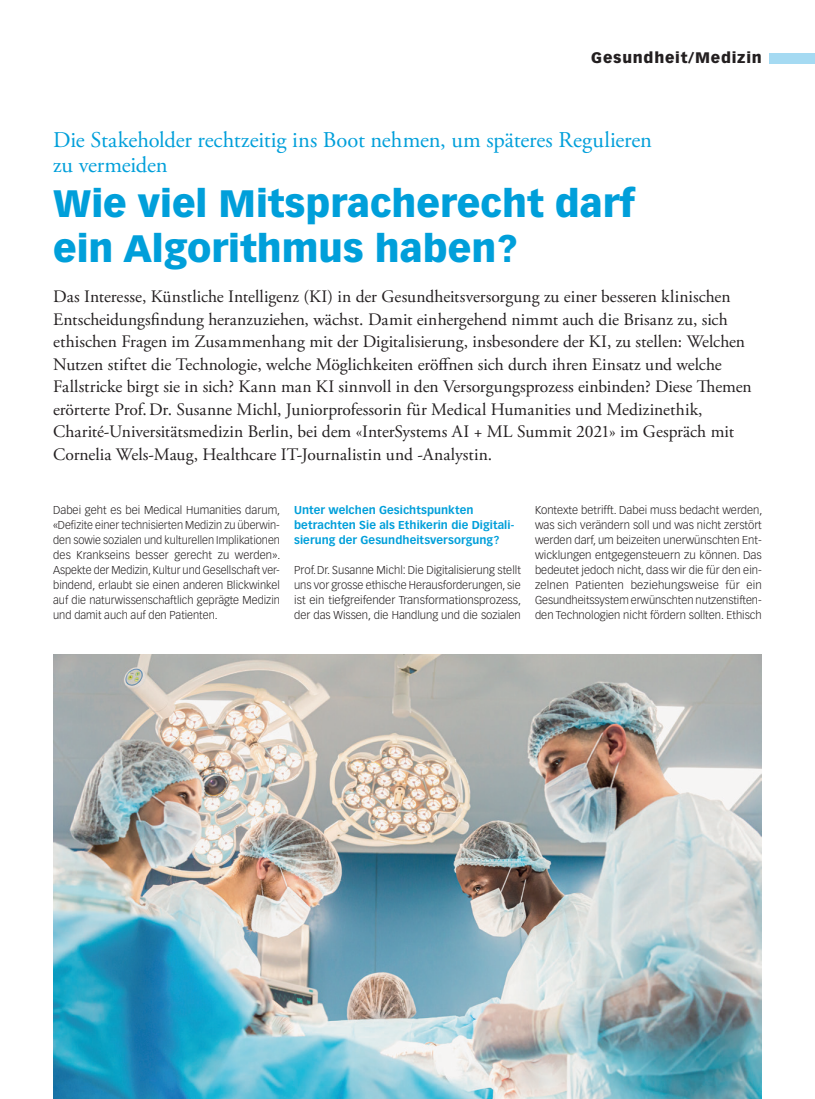
<style>
.page{position:relative;width:815px;height:1099px;background:#fff}
.page>*{position:absolute;margin:0;border:0;box-sizing:border-box;transform-origin:0 0}
.t1{font:900 37.5px/45px "Vectora LT Std";color:#009fda}
.t2{font:22.5px/25px "Adobe Garamond Pro";letter-spacing:-.01em;color:#009fda}
.t3{font:17.5px/22.5px "Adobe Garamond Pro";color:#231f20}
.t4{font:900 15px "Vectora LT Std";letter-spacing:.05em;color:#231f20}
.t5{font:300 11.25px/15px "Vectora LT Std";color:#231f20;text-align:justify}
.t6{font:700 11.25px/15px "Vectora LT Std";letter-spacing:.005em;color:#009fda}
</style>
<div class="page">
<div style="left:770px;top:53px;width:45px;height:10px;background:#a5daf2"></div>
<img style="left:53px;top:654px;width:709px;height:444px">
<h3 class="t4" style="left:591px;top:49px;width:172px">Gesundheit/Medizin</h3>
<h2 class="t2" style="left:53px;top:128px;width:600px">Die Stakeholder rechtzeitig ins Boot nehmen, um späteres Regulieren zu vermeiden</h2>
<h1 class="t1" style="left:53px;top:180px;width:583px">Wie viel Mitspracherecht darf ein Algorithmus haben?</h1>
<p class="t3" style="left:53px;top:286px;width:700px">Das Interesse, Künstliche Intelligenz (KI) in der Gesundheitsversorgung zu einer besseren klinischen Entscheidungsfindung heranzuziehen, wächst. Damit einhergehend nimmt auch die Brisanz zu, sich ethischen Fragen im Zusammenhang mit der Digitalisierung, insbesondere der KI, zu stellen: Welchen Nutzen stiftet die Technologie, welche Möglichkeiten eröffnen sich durch ihren Einsatz und welche Fallstricke birgt sie in sich? Kann man KI sinnvoll in den Versorgungsprozess einbinden? Diese Themen erörterte Prof. Dr. Susanne Michl, Juniorprofessorin für Medical Humanities und Medizinethik, Charité-Universitätsmedizin Berlin, bei dem «InterSystems AI + ML Summit 2021» im Gespräch mit Cornelia Wels-Maug, Healthcare IT-Journalistin und -Analystin.</p>
<p class="t5" style="left:53px;top:503px;width:229px">Dabei geht es bei Medical Humanities darum, «Defizite einer technisierten Medizin zu überwin&shy;den sowie sozialen und kulturellen Implikationen des Krankseins besser gerecht zu werden».<br>Aspekte der Medizin, Kultur und Gesellschaft ver&shy;bindend, erlaubt sie einen anderen Blickwinkel auf die naturwissenschaftlich geprägte Medizin und damit auch auf den Patienten.</p>
<p class="t6" style="left:294px;top:503px;width:222px">Unter welchen Gesichtspunkten betrachten Sie als Ethikerin die Digitali&shy;sierung der Gesundheitsversorgung?</p>
<p class="t5" style="left:294px;top:563px;width:229px">Prof. Dr. Susanne Michl: Die Digitalisierung stellt uns vor grosse ethische Herausforderungen, sie ist ein tiefgreifender Transformationsprozess, der das Wissen, die Handlung und die sozialen</p>
<p class="t5" style="left:535px;top:503px;width:229px">Kontexte betrifft. Dabei muss bedacht werden, was sich verändern soll und was nicht zerstört werden darf, um beizeiten unerwünschten Ent&shy;wicklungen entgegensteuern zu können. Das bedeutet jedoch nicht, dass wir die für den ein&shy;zelnen Patienten beziehungsweise für ein Gesundheitssystem erwünschten nutzenstiften&shy;den Technologien nicht fördern sollten. Ethisch</p>
</div>
